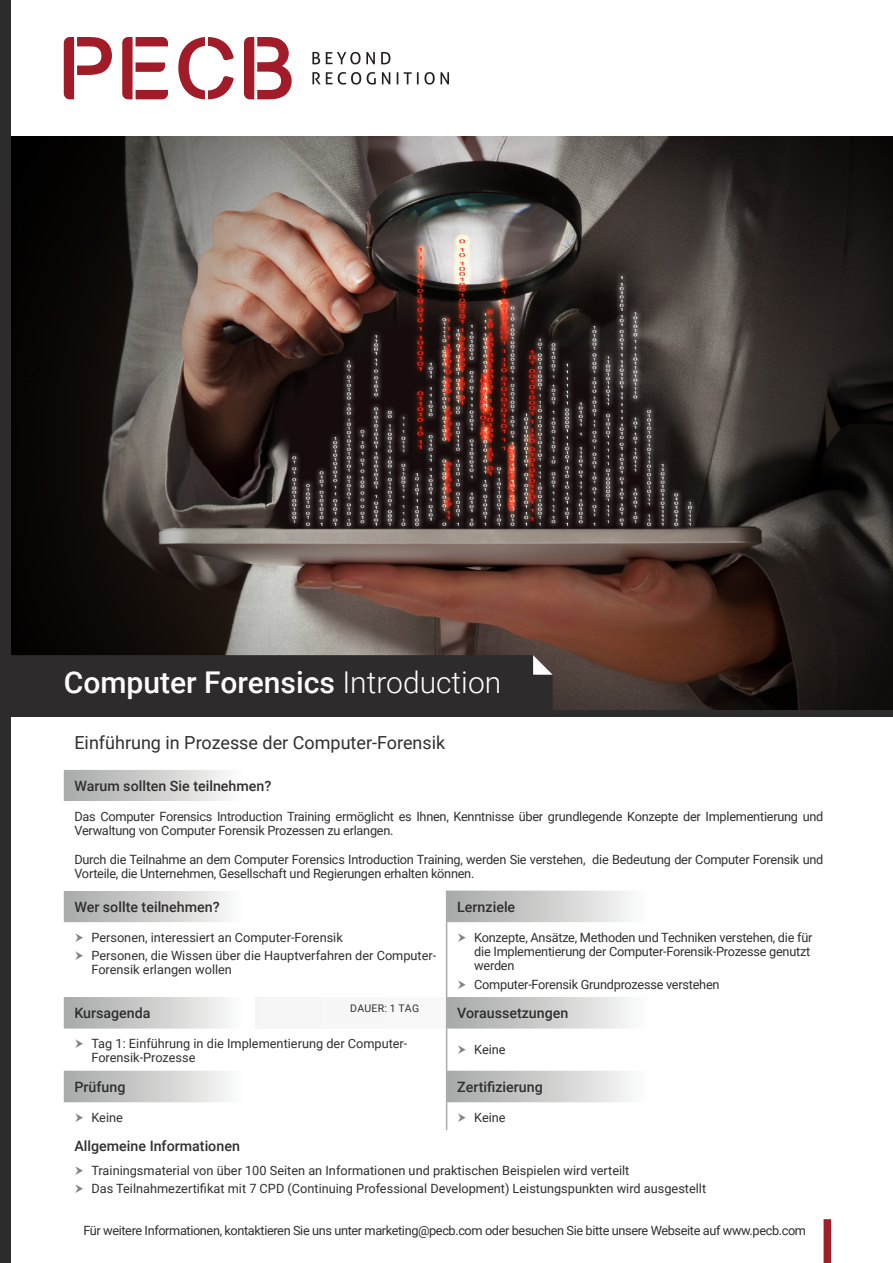
<style>
.page{position:relative;width:893px;height:1263px;background:#fff}
.page>*{position:absolute;margin:0;border:0;box-sizing:border-box;transform-origin:0 0}
.t1{font:500 30px "Roboto";color:#fff}
.t2{font:18px "Roboto";color:#312f30}
.Table1{font:500 14.25px "Roboto";color:#312f30}
.t3{font:12.75px/14.2px "Roboto";letter-spacing:-.02em;color:#312f30}
.t4{font:12.75px/14.2px "Roboto";color:#312f30}
.Table1-2{font:10.5px "Roboto";letter-spacing:.03em;color:#312f30}
.s1{font-weight:300}
</style>
<div class="page">
<img style="left:11px;top:136px;width:882px;height:574px">
<div style="left:824px;top:1219px;width:7px;height:44px;background:#a11e29"></div>
<div style="left:0;top:0;width:11px;height:1263px;background:#2e2b2c"></div>
<div style="left:11px;top:655px;width:542px;height:55px;background:#2e2b2c"></div>
<div style="left:0;top:710px;width:893px;height:7px;background:#2e2b2c"></div>
<svg style="left:64px;top:770px;width:382px;height:332px"></svg>
<div style="left:64px;top:801px;width:765px;height:89px;background:#fff"></div>
<svg style="left:447px;top:890px;width:182px;height:212px"></svg>
<div style="left:255px;top:997px;width:192px;height:31px;background:#f7f7f8"></div>
<hr style="left:446px;top:890px;width:1px;height:32px;background:#ababac">
<hr style="left:446px;top:922px;width:1px;height:75px;background:#ababac">
<hr style="left:446px;top:1028px;width:1px;height:43px;background:#ababac">
<hr style="left:446px;top:1071px;width:1px;height:31px;background:#ababac">
<svg style="left:446px;top:1102px;width:1px;height:28px"></svg>
<hr style="left:446px;top:997px;width:1px;height:31px;background:#ababac">
<svg style="left:64px;top:37px;width:48px;height:62px"></svg>
<svg style="left:122px;top:37px;width:46px;height:62px"></svg>
<svg style="left:178px;top:37px;width:56px;height:62px"></svg>
<svg style="left:244px;top:37px;width:48px;height:62px"></svg>
<svg style="left:312px;top:52px;width:8px;height:12px"></svg>
<svg style="left:326px;top:52px;width:49px;height:12px"></svg>
<svg style="left:381px;top:52px;width:9px;height:12px"></svg>
<svg style="left:312px;top:72px;width:49px;height:13px"></svg>
<svg style="left:367px;top:72px;width:9px;height:13px"></svg>
<svg style="left:382px;top:72px;width:8px;height:12px"></svg>
<svg style="left:397px;top:72px;width:1px;height:12px"></svg>
<svg style="left:404px;top:72px;width:45px;height:13px"></svg>
<svg style="left:75px;top:933px;width:8px;height:8px"></svg>
<svg style="left:75px;top:951px;width:8px;height:9px"></svg>
<svg style="left:458px;top:933px;width:8px;height:8px"></svg>
<svg style="left:458px;top:980px;width:8px;height:8px"></svg>
<svg style="left:75px;top:1039px;width:8px;height:9px"></svg>
<svg style="left:458px;top:1045px;width:8px;height:9px"></svg>
<p class="t1" style="left:64px;top:661px;width:439px">Computer Forensics <span class="s1">Introduction</span></p>
<p class="t2" style="left:74px;top:730px;width:372px">Einführung in Prozesse der Computer-Forensik</p>
<p class="Table1" style="left:74px;top:776px;width:198px">Warum sollten Sie teilnehmen?</p>
<p class="t3" style="left:74px;top:809px;width:750px">Das Computer Forensics Introduction Training ermöglicht es Ihnen, Kenntnisse über grundlegende Konzepte der Implementierung und<br>Verwaltung von Computer Forensik Prozessen zu erlangen.</p>
<p class="t3" style="left:74px;top:851px;width:750px">Durch die Teilnahme an dem Computer Forensics Introduction Training, werden Sie verstehen, die Bedeutung der Computer Forensik und<br>Vorteile, die Unternehmen, Gesellschaft und Regierungen erhalten können.</p>
<p class="Table1" style="left:74px;top:896px;width:147px">Wer sollte teilnehmen?</p>
<p class="Table1" style="left:457px;top:896px;width:60px">Lernziele</p>
<p class="t4" style="left:91px;top:929px;width:253px">Personen, interessiert an Computer-Forensik</p>
<p class="t4" style="left:91px;top:948px;width:346px">Personen, die Wissen über die Hauptverfahren der Computer-<br>Forensik erlangen wollen</p>
<p class="t3" style="left:474px;top:929px;width:340px">Konzepte, Ansätze, Methoden und Techniken verstehen, die für die Implementierung der Computer-Forensik-Prozesse genutzt werden</p>
<p class="t3" style="left:474px;top:976px;width:247px">Computer-Forensik Grundprozesse verstehen</p>
<p class="Table1" style="left:74px;top:1003px;width:78px">Kursagenda</p>
<p class="Table1-2" style="left:350px;top:1001px;width:70px">DAUER: 1 TAG</p>
<p class="Table1" style="left:457px;top:1003px;width:113px">Voraussetzungen</p>
<p class="t4" style="left:91px;top:1036px;width:318px">Tag 1: Einführung in die Implementierung der Computer-<br>Forensik-Prozesse</p>
<p class="t3" style="left:474px;top:1042px;width:33px">Keine</p>
<p class="Table1" style="left:74px;top:1076px;width:53px">Prüfung</p>
<p class="Table1" style="left:457px;top:1076px;width:87px">Zertifizierung</p>
<p class="t3" style="left:91px;top:1109px;width:33px">Keine</p>
<p class="t3" style="left:474px;top:1109px;width:33px">Keine</p>
<p class="Table1" style="left:74px;top:1136px;width:167px">Allgemeine Informationen</p>
<p class="t4" style="left:91px;top:1162px;width:540px">Trainingsmaterial von über 100 Seiten an Informationen und praktischen Beispielen wird verteilt</p>
<p class="t4" style="left:91px;top:1181px;width:616px">Das Teilnahmezertifikat mit 7 CPD (Continuing Professional Development) Leistungspunkten wird ausgestellt</p>
<p class="t3" style="left:83px;top:1223px;width:724px">Für weitere Informationen, kontaktieren Sie uns unter marketing@pecb.com oder besuchen Sie bitte unsere Webseite auf www.pecb.com</p>
</div>
